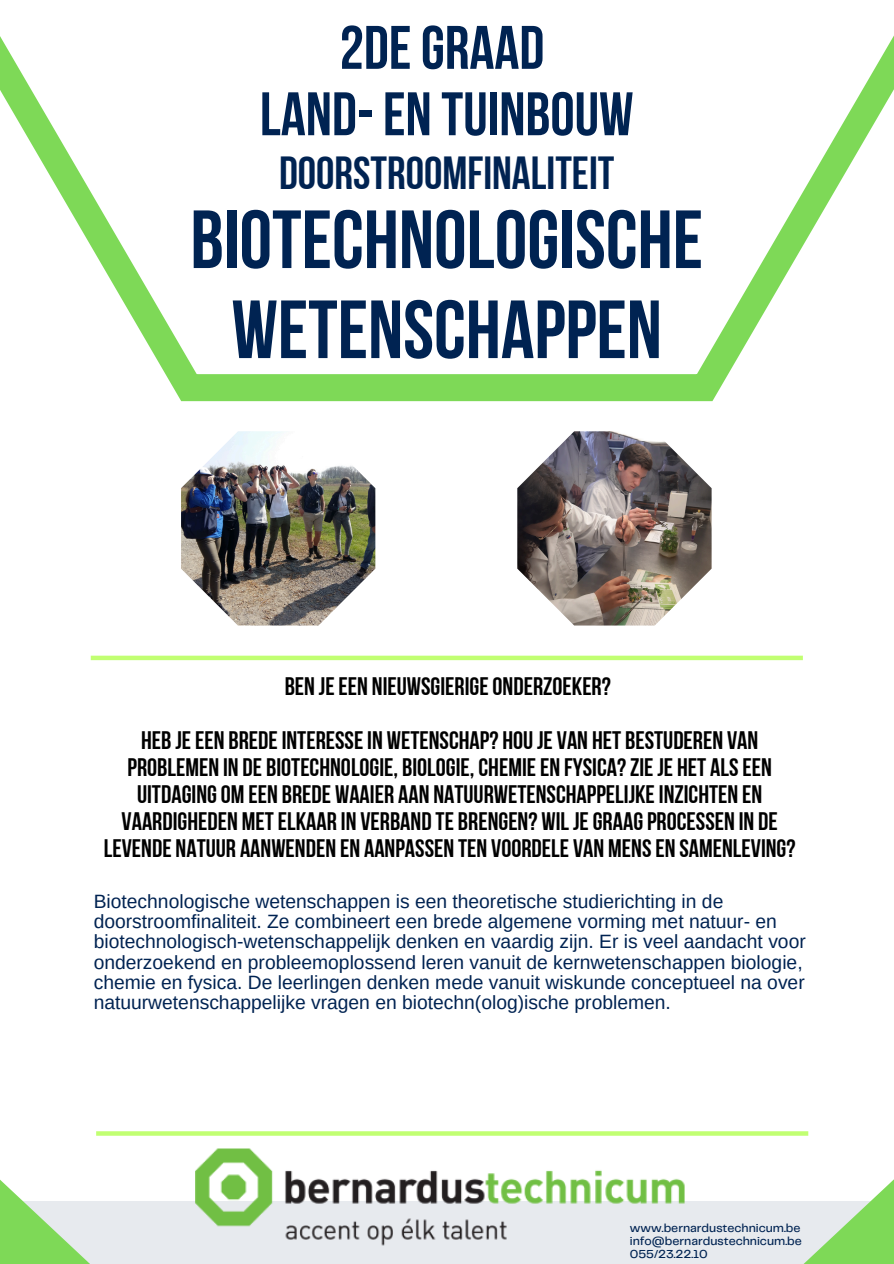
<style>
.page{position:relative;width:894px;height:1264px;background:#fff}
.page>*{position:absolute;margin:0;border:0;box-sizing:border-box;transform-origin:0 0}
.t1{font:82.2px/90px "Bebas Neue Cyrillic";color:#002352;text-align:center}
.t2{font:61.2px/66.3px "Bebas Neue Cyrillic";color:#002352;text-align:center}
.t3{font:46.2px "Bebas Neue Cyrillic";color:#002352}
.t4{font:25.2px/27px "Bebas Neue Cyrillic";color:#000;text-align:center}
.t5{font:19.2px/20.2px "Arimo";color:#002352}
.t6{font:500 12px "Telegraf";color:#002352}
</style>
<div class="page">
<svg style="left:0;top:36px;width:893px;height:365px"></svg>
<div style="left:91px;top:655px;width:711px;height:5px;background:#c1ff72"></div>
<svg style="left:200px;top:1131px;width:493px;height:4px;background:#c4ff7a"></svg>
<div style="left:0;top:1201px;width:893px;height:62px;background:#e7eaee"></div>
<svg style="left:0;top:1131px;width:200px;height:132px"></svg>
<svg style="left:693px;top:1131px;width:200px;height:132px"></svg>
<img style="left:181px;top:431px;width:194px;height:194px">
<img style="left:517px;top:431px;width:194px;height:194px">
<img style="left:195px;top:1144px;width:502px;height:106px">
<h2 class="t2" style="left:260px;top:20px;width:375px">2DEGRAAD<br>LAND-EN TUINBOUW</h2>
<h2 class="t3" style="left:279px;top:155px;width:337px">DOORSTROOMFINALITEIT</h2>
<h2 class="t1" style="left:190px;top:202px;width:514px">BIOTECHNOLOGISCHE<br>WETENSCHAPPEN</h2>
<h1 class="t4" style="left:284px;top:675px;width:327px">BEN JEEEN NIEUWSGIERIGEONDERZOEKER?</h1>
<p class="t4" style="left:104px;top:729px;width:693px">HEB JEEEN BREDEINTERESSEIN WETENSCHAP? HOUJE VAN HET BESTUDEREN VAN PROBLEMEN IN DE BIOTECHNOLOGIE, BIOLOGIE, CHEMIEEN FYSICA?ZIEJE HET ALSEEN UITDAGINGOM EEN BREDE WAAIER AAN NATUURWETENSCHAPPELIJKEINZICHTEN EN VAARDIGHEDEN METELKAAR IN VERBAND TE BRENGEN? WILJEGRAAGPROCESSEN IN DE LEVENDE NATUUR AANWENDEN EN AANPASSEN TEN VOORDELE VAN MENSEN SAMENLEVING?</p>
<p class="t5" style="left:94px;top:891px;width:713px">Biotechnologische wetenschappen is een theoretische studierichting in de doorstroomfinaliteit. Ze combineert een brede algemene vorming met natuur- en biotechnologisch-wetenschappelijk denken en vaardig zijn. Er is veel aandacht voor onderzoekend en probleemoplossend leren vanuit de kernwetenschappen biologie, chemie en fysica. De leerlingen denken mede vanuit wiskunde conceptueel na over natuurwetenschappelijke vragen en biotechn(olog)ische problemen.</p>
<h3 class="t6" style="left:629px;top:1222px;width:172px">www.bernardustechnicum.be</h3>
<p class="t6" style="left:629px;top:1235px;width:173px">info@bernardustechnicum.be</p>
<p class="t6" style="left:629px;top:1248px;width:79px">055/23.22.10</p>
</div>
